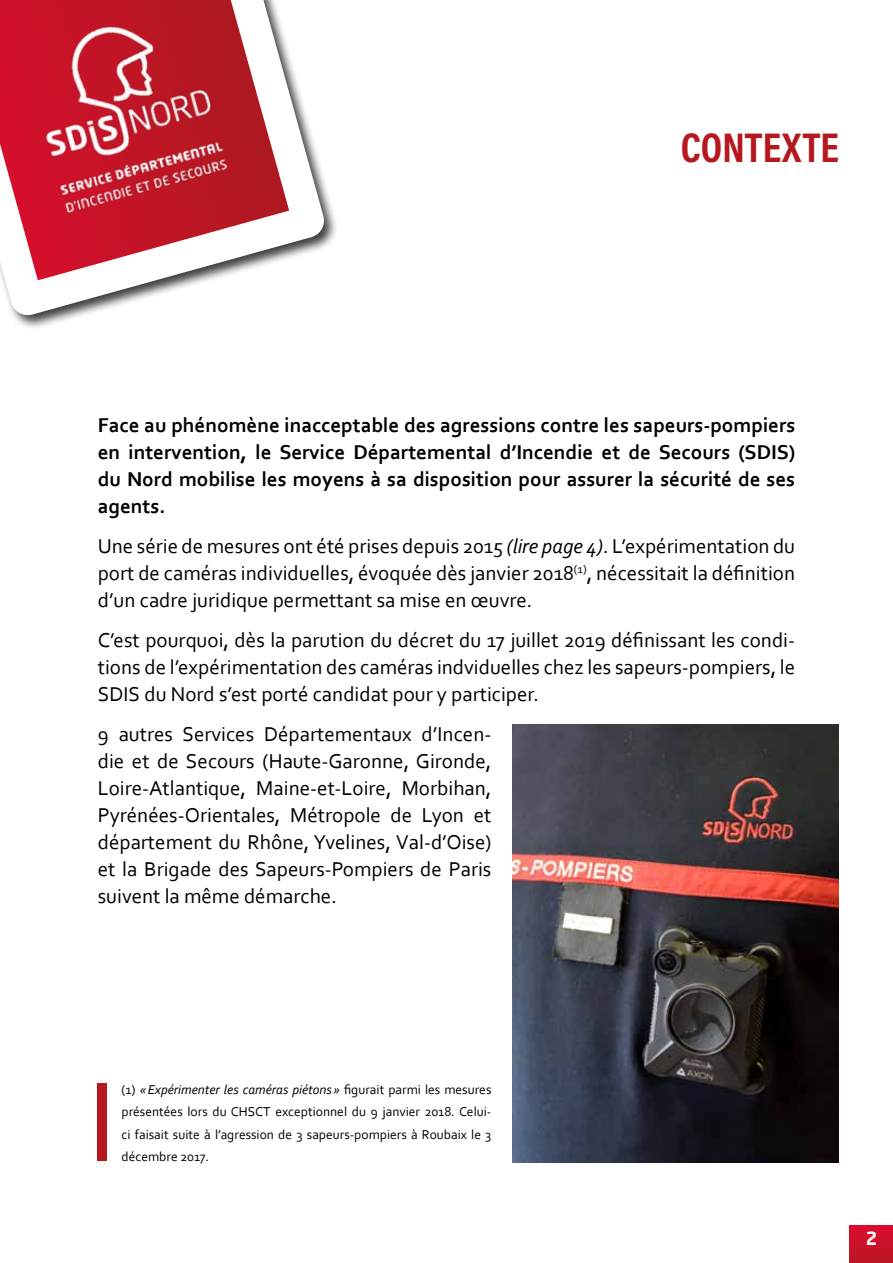
<style>
.page{position:relative;width:893px;height:1263px;background:#fff}
.page>*{position:absolute;margin:0;border:0;box-sizing:border-box;transform-origin:0 0}
.t1{font:42px "Acumin Variable Concept";letter-spacing:-.115em;color:#b6181f}
.t2{font:21px/27px "Corbel";color:#000;text-align:justify}
.t3{font:700 21px/27px "Corbel";color:#000;text-align:justify}
.t4{font:700 18px "Neo Sans";color:#fff}
.t5{font:13.5px/22.5px "Corbel";color:#000;text-align:justify}
.s1{font-style:italic}
</style>
<div class="page">
<svg style="left:850px;top:1226px;width:43px;height:37px;background:#ca1129"></svg>
<svg style="left:0;top:0;width:336px;height:328px"></svg>
<img style="left:5px;top:0;width:241px;height:230px">
<div style="left:98px;top:1084px;width:9px;height:77px;background:#b6181f"></div>
<img style="left:513px;top:725px;width:326px;height:438px">
<h1 class="t1" style="left:681px;top:119px;width:166px">CONTEXTE</h1>
<p class="t3" style="left:98px;top:411px;width:699px">Face au phénomène inacceptable des agressions contre les sapeurs-pompiers en intervention, le Service Départemental d’Incendie et de Secours (SDIS) du Nord mobilise les moyens à sa disposition pour assurer la sécurité de ses agents.</p>
<p class="t2" style="left:98px;top:532px;width:699px">Une série de mesures ont été prises depuis 2015 <span class="s1">(lire page 4)</span>. L’expérimentation du port de caméras individuelles, évoquée dès janvier 2018<sup>(1)</sup>, nécessitait la définition d’un cadre juridique permettant sa mise en œuvre.</p>
<p class="t2" style="left:98px;top:626px;width:699px">C’est pourquoi, dès la parution du décret du 17 juillet 2019 définissant les condi&shy;tions de l’expérimentation des caméras indviduelles chez les sapeurs-pompiers, le SDIS du Nord s’est porté candidat pour y participer.</p>
<p class="t2" style="left:98px;top:720px;width:395px">9 autres Services Départementaux d’Incen&shy;die et de Secours (Haute-Garonne, Gironde, Loire-Atlantique, Maine-et-Loire, Morbihan, Pyrénées-Orientales, Métropole de Lyon et département du Rhône, Yvelines, Val-d’Oise) et la Brigade des Sapeurs-Pompiers de Paris suivent la même démarche.</p>
<p class="t5" style="left:121px;top:1077px;width:371px">(1) <span class="s1">«Expérimenter les caméras piétons »</span> figurait parmi les mesures présentées lors du CHSCT exceptionnel du 9 janvier 2018. Celui&shy;ci faisait suite à l’agression de 3 sapeurs-pompiers à Roubaix le 3 décembre 2017.</p>
<p class="t4" style="left:866px;top:1231px;width:13px">2</p>
</div>
